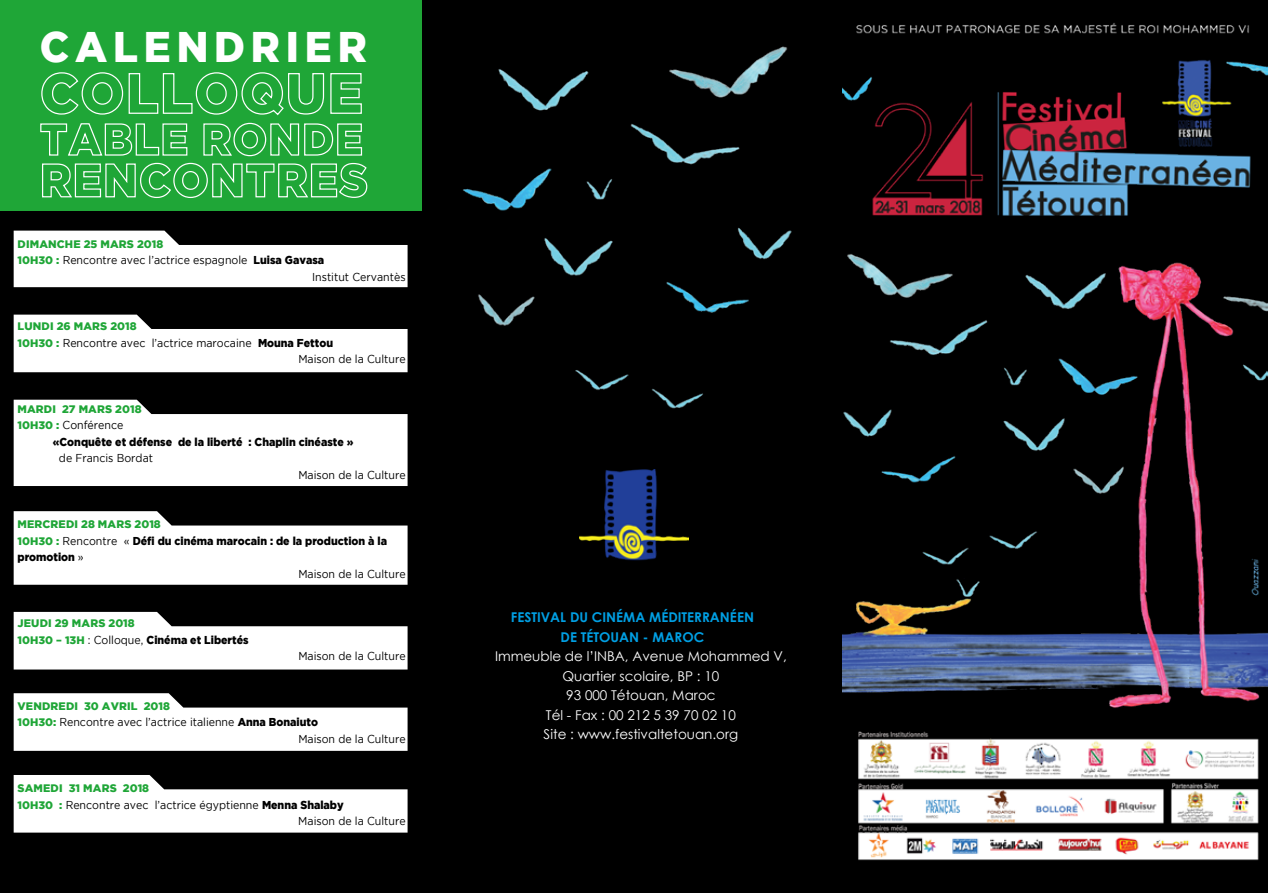
<style>
.page{position:relative;width:1268px;height:893px;background:#fff}
.page>*{position:absolute;margin:0;border:0;box-sizing:border-box;transform-origin:0 0}
.t1{font:900 42.75px "Gotham";letter-spacing:.145em;color:#fff;scale:.95 1}
.t2{font:13.5px/19.5px "Century Gothic";color:#fff;text-align:center}
.t3{font:700 13.5px/19.5px "Century Gothic";color:#009fe3;text-align:center}
.t4{font:11.4px/16.5px "Gotham";color:#000;scale:.93 1}
.t5{font:900 11.4px/16.5px "Gotham";color:#000;scale:.93 1}
.t6{font:900 10.95px "Gotham";letter-spacing:.015em;color:#1fa637}
.s1{font-weight:900;font-size:10.95px;color:#1fa637}
.s2{font-weight:900}
.s3{font-size:10.95px;color:#1fa637}
.s4{font-weight:400}
</style>
<div class="page">
<div style="left:416px;top:0;width:851px;height:893px;background:#000"></div>
<img style="left:842px;top:23px;width:425px;height:838px">
<div style="left:0;top:0;width:421px;height:210px;background:#1fa637"></div>
<div style="left:0;top:211px;width:461px;height:682px;background:#000"></div>
<svg style="left:41px;top:72px;width:321px;height:44px"></svg>
<svg style="left:40px;top:122px;width:328px;height:76px"></svg>
<svg style="left:14px;top:231px;width:393px;height:56px;background:#d8d8d8"></svg>
<svg style="left:14px;top:315px;width:393px;height:57px"></svg>
<svg style="left:14px;top:511px;width:393px;height:74px;background:#dedede"></svg>
<svg style="left:14px;top:612px;width:393px;height:57px"></svg>
<svg style="left:14px;top:693px;width:393px;height:58px;background:#d8d8d8"></svg>
<svg style="left:14px;top:775px;width:393px;height:58px"></svg>
<svg style="left:14px;top:400px;width:393px;height:86px;background:#e3e3e3"></svg>
<img style="left:580px;top:470px;width:108px;height:91px">
<img style="left:463px;top:46px;width:329px;height:363px">
<h1 class="t1" style="left:40px;top:22px;width:345px">CALENDRIER</h1>
<p class="t6" style="left:18px;top:238px;width:147px">DIMANCHE 25 MARS 2018</p>
<p class="t4" style="left:312px;top:252px;width:102px;text-indent:-294px"><span class="s1">10H30 :</span> Rencontre avec l’actrice espagnole <span class="s2">Luisa Gavasa<br></span>Institut Cervantès</p>
<p class="t6" style="left:18px;top:320px;width:121px">LUNDI 26 MARS 2018</p>
<p class="t4" style="left:298px;top:334px;width:117px;text-indent:-281px"><span class="s1">10H30 :</span> Rencontre avec l’actrice marocaine <span class="s2">Mouna Fettou<br></span>Maison de la Culture</p>
<p class="t6" style="left:18px;top:403px;width:125px">MARDI 27 MARS 2018</p>
<p class="t5" style="left:53px;top:417px;width:325px;text-indent:-35px"><span class="s3">10H30 :</span> <span class="s4">Conférence<br></span>«Conquête et défense de la liberté : Chaplin cinéaste »</p>
<p class="t4" style="left:59px;top:450px;width:103px">de Francis Bordat</p>
<p class="t4" style="left:298px;top:466px;width:117px">Maison de la Culture</p>
<p class="t6" style="left:18px;top:518px;width:145px">MERCREDI 28 MARS 2018</p>
<p class="t5" style="left:18px;top:532px;width:399px"><span class="s3">10H30 :</span> <span class="s4">Rencontre «</span> Défi du cinéma marocain : de la production à la</p>
<p class="t5" style="left:18px;top:549px;width:73px">promotion <span class="s4">»</span></p>
<p class="t4" style="left:298px;top:565px;width:117px">Maison de la Culture</p>
<p class="t6" style="left:18px;top:617px;width:119px">JEUDI 29 MARS 2018</p>
<p class="t5" style="left:18px;top:631px;width:250px"><span class="s3">10H30 – 13H</span> <span class="s4">: Colloque,</span> Cinéma et Libertés</p>
<p class="t4" style="left:298px;top:648px;width:117px">Maison de la Culture</p>
<p class="t6" style="left:18px;top:700px;width:154px">VENDREDI 30 AVRIL 2018</p>
<p class="t4" style="left:298px;top:714px;width:117px;text-indent:-281px"><span class="s1">10H30:</span> Rencontre avec l’actrice italienne <span class="s2">Anna Bonaiuto<br></span>Maison de la Culture</p>
<p class="t6" style="left:18px;top:782px;width:133px">SAMEDI 31 MARS 2018</p>
<p class="t4" style="left:298px;top:796px;width:117px;text-indent:-281px"><span class="s1">10H30 :</span> Rencontre avec l’actrice égyptienne <span class="s2">Menna Shalaby<br></span>Maison de la Culture</p>
<p class="t3" style="left:510px;top:607px;width:244px">FESTIVAL DU CINÉMA MÉDITERRANÉEN<br>DE TÉTOUAN - MAROC</p>
<p class="t2" style="left:495px;top:646px;width:293px">Immeuble de l’INBA, Avenue Mohammed V,<br>Quartier scolaire, BP : 10<br>93 000 Tétouan, Maroc<br>Tél - Fax : 00 212 5 39 70 02 10<br>Site : www.festivaltetouan.org</p>
</div>
